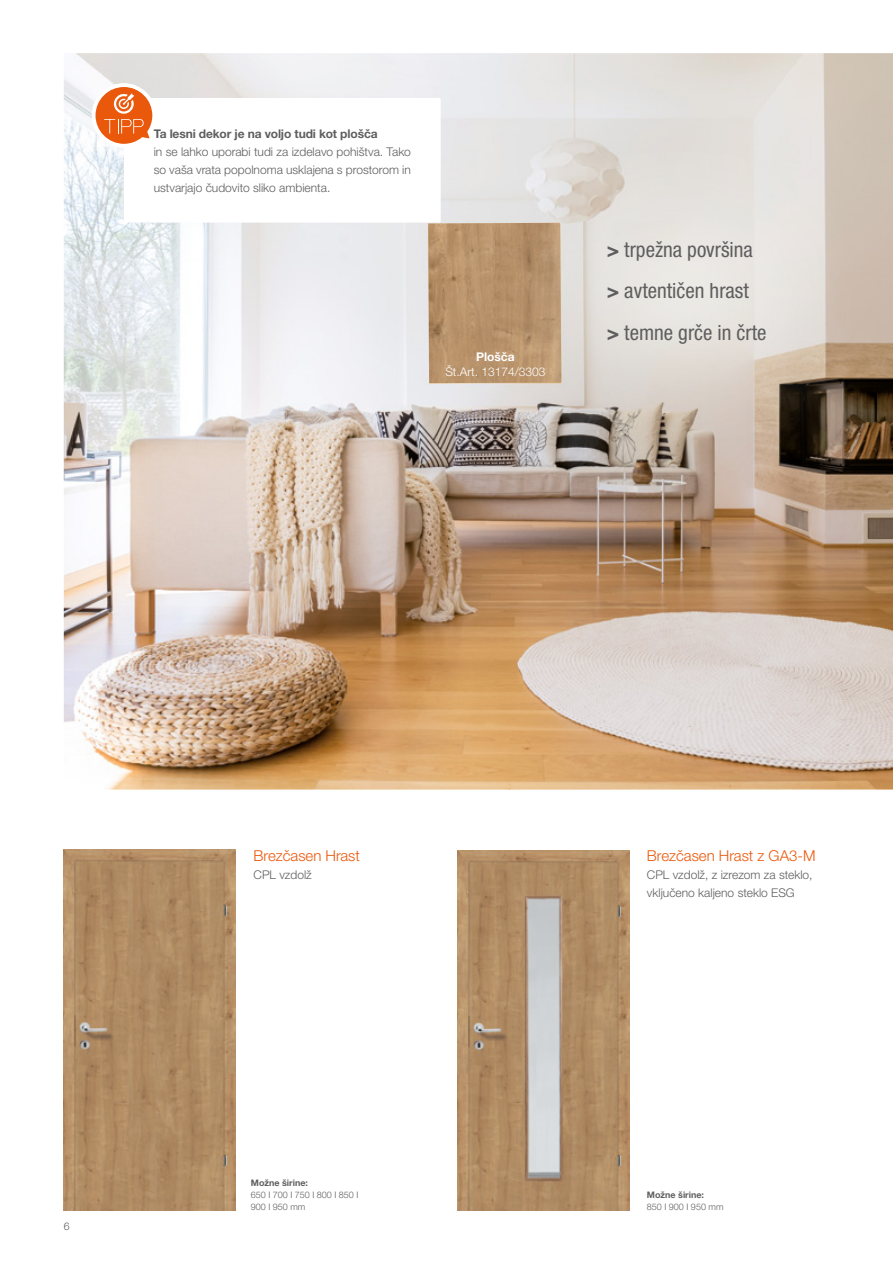
<style>
.page{position:relative;width:893px;height:1263px;background:#fff}
.page>*{position:absolute;margin:0;border:0;box-sizing:border-box;transform-origin:0 0}
.t1{font:condensed 21px/41.4px "Helvetica Neue LTW1 G";color:#5f5e5e}
.t2{font:300 15px "Helvetica Neue LTW1 G";color:#ea580c}
.t3{font:300 12px/18px "Helvetica Neue LTW1 G";color:#5f5e5e}
.t4{font:700 12px "Helvetica Neue LTW1 G";letter-spacing:-.01em;color:#5f5e5e}
.t5{font:300 12px "Helvetica Neue LTW1 G";color:#fff}
.t6{font:700 12px "Helvetica Neue LTW1 G";color:#fff}
.t7{font:300 10.5px "Helvetica Neue LTW1 G";color:#5f5e5e}
.t8{font:300 9px/12px "Helvetica Neue LTW1 G";color:#5f5e5e}
.t9{font:700 9px "Helvetica Neue LTW1 G";color:#5f5e5e}
.s1{font-weight:700}
</style>
<div class="page">
<img style="left:64px;top:850px;width:171px;height:360px">
<img style="left:458px;top:850px;width:171px;height:361px">
<img style="left:64px;top:53px;width:829px;height:736px">
<img style="left:428px;top:223px;width:62px;height:160px">
<div style="left:124px;top:98px;width:317px;height:125px;background:#fff"></div>
<svg style="left:92px;top:83px;width:64px;height:64px"></svg>
<div style="left:490px;top:125px;width:387px;height:335px;background:#fff;opacity:.75"></div>
<p class="t4" style="left:154px;top:126px;width:225px">Ta lesni dekor je na voljo tudi kot plošča</p>
<p class="t3" style="left:154px;top:143px;width:259px;text-align:justify">in se lahko uporabi tudi za izdelavo pohištva. Tako so vaša vrata popolnoma usklajena s prostorom in ustvarjajo čudovito sliko ambienta.</p>
<p class="t6" style="left:476px;top:349px;width:40px">Plošča</p>
<p class="t5" style="left:445px;top:364px;width:102px">Št.Art. 13174/3303</p>
<h1 class="t1" style="left:607px;top:229px;width:161px"><span class="s1">&gt;</span> trpežna površina <span class="s1">&gt;</span> avtentičen hrast <span class="s1">&gt;</span> temne grče in črte</h1>
<p class="t7" style="left:64px;top:1220px;width:7px">6</p>
<p class="t2" style="left:254px;top:847px;width:108px">Brezčasen Hrast</p>
<p class="t3" style="left:254px;top:866px;width:60px">CPL vzdolž</p>
<p class="t9" style="left:251px;top:1177px;width:59px">Možne širine:</p>
<p class="t8" style="left:251px;top:1189px;width:109px">650 I 700 I 750 I 800 I 850 I<br>900 I 950 mm</p>
<p class="t2" style="left:647px;top:847px;width:170px">Brezčasen Hrast z GA3-M</p>
<p class="t3" style="left:647px;top:866px;width:167px">CPL vzdolž, z izrezom za steklo, vključeno kaljeno steklo ESG</p>
<p class="t9" style="left:647px;top:1189px;width:59px">Možne širine:</p>
<p class="t8" style="left:647px;top:1200px;width:78px">850 I 900 I 950 mm</p>
</div>
